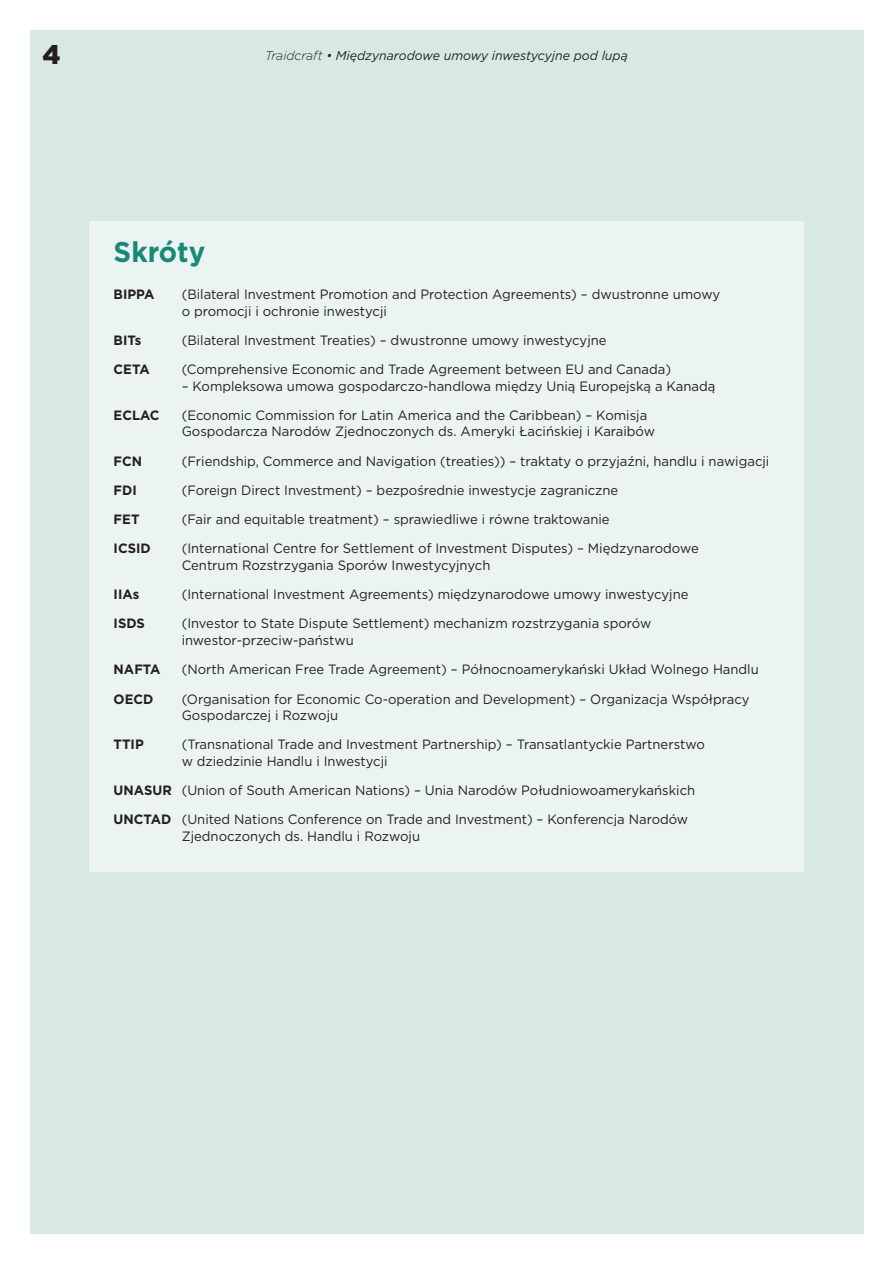
<style>
.page{position:relative;width:893px;height:1263px;background:#fff}
.page>*{position:absolute;margin:0;border:0;box-sizing:border-box;transform-origin:0 0}
.header_30pt_bold{font:700 28.5px "Gotham";color:#178976}
.body_text{font:900 27px "Gotham";color:#231f20}
.body_text-2{font:13.5px/16.5px "Gotham";color:#231f20}
.body_text-3{font:700 13.5px "Gotham";color:#231f20}
.body_text-4{font:italic 12.75px "Gotham";color:#231f20}
.s1{font-weight:300}
.s2{font-weight:700}
</style>
<div class="page">
<div style="left:30px;top:30px;width:833px;height:1203px;background:#d8e8e4"></div>
<div style="left:89px;top:221px;width:715px;height:651px;background:#ebf4f2"></div>
<p class="body_text" style="left:43px;top:36px;width:20px">4</p>
<p class="body_text-4" style="left:265px;top:48px;width:364px"><span class="s1">Traidcraft •</span> Międzynarodowe umowy inwestycyjne pod lupą</p>
<p class="header_30pt_bold" style="left:114px;top:233px;width:93px">Skróty</p>
<p class="body_text-3" style="left:114px;top:285px;width:42px">BIPPA</p>
<p class="body_text-2" style="left:182px;top:286px;width:540px">(Bilateral Investment Promotion and Protection Agreements) – dwustronne umowy o promocji i ochronie inwestycji</p>
<p class="body_text-3" style="left:114px;top:331px;width:29px">BITs</p>
<p class="body_text-2" style="left:182px;top:332px;width:426px">(Bilateral Investment Treaties) – dwustronne umowy inwestycyjne</p>
<p class="body_text-3" style="left:114px;top:360px;width:38px">CETA</p>
<p class="body_text-2" style="left:182px;top:361px;width:491px">(Comprehensive Economic and Trade Agreement between EU and Canada)</p>
<p class="body_text-2" style="left:182px;top:377px;width:535px">– Kompleksowa umowa gospodarczo-handlowa między Unią Europejską a Kanadą</p>
<p class="body_text-3" style="left:114px;top:406px;width:47px">ECLAC</p>
<p class="body_text-2" style="left:182px;top:407px;width:475px">(Economic Commission for Latin America and the Caribbean) – Komisja<br>Gospodarcza Narodów Zjednoczonych ds. Ameryki Łacińskiej i Karaibów</p>
<p class="body_text-3" style="left:114px;top:452px;width:30px">FCN</p>
<p class="body_text-2" style="left:182px;top:452px;width:589px">(Friendship, Commerce and Navigation (treaties)) – traktaty o przyjaźni, handlu i nawigacji</p>
<p class="body_text-3" style="left:114px;top:481px;width:25px">FDI</p>
<p class="body_text-2" style="left:182px;top:482px;width:438px">(Foreign Direct Investment) – bezpośrednie inwestycje zagraniczne</p>
<p class="body_text-3" style="left:114px;top:510px;width:27px">FET</p>
<p class="body_text-2" style="left:182px;top:511px;width:429px">(Fair and equitable treatment) – sprawiedliwe i równe traktowanie</p>
<p class="body_text-3" style="left:114px;top:540px;width:39px">ICSID</p>
<p class="body_text-2" style="left:182px;top:540px;width:519px">(International Centre for Settlement of Investment Disputes) – Międzynarodowe<br>Centrum Rozstrzygania Sporów Inwestycyjnych</p>
<p class="body_text-3" style="left:114px;top:585px;width:27px">IIAs</p>
<p class="body_text-2" style="left:182px;top:586px;width:508px">(International Investment Agreements) międzynarodowe umowy inwestycyjne</p>
<p class="body_text-3" style="left:114px;top:615px;width:33px">ISDS</p>
<p class="body_text-2" style="left:182px;top:615px;width:471px">(Investor to State Dispute Settlement) mechanizm rozstrzygania sporów inwestor-przeciw-państwu</p>
<p class="body_text-3" style="left:114px;top:660px;width:48px">NAFTA</p>
<p class="body_text-2" style="left:182px;top:661px;width:579px">(North American Free Trade Agreement) – Północnoamerykański Układ Wolnego Handlu</p>
<p class="body_text-3" style="left:114px;top:690px;width:41px">OECD</p>
<p class="body_text-2" style="left:182px;top:690px;width:569px">(Organisation for Economic Co-operation and Development) – Organizacja Współpracy<br>Gospodarczej i Rozwoju</p>
<p class="body_text-3" style="left:114px;top:735px;width:32px">TTIP</p>
<p class="body_text-2" style="left:182px;top:736px;width:525px">(Transnational Trade and Investment Partnership) – Transatlantyckie Partnerstwo w dziedzinie Handlu i Inwestycji</p>
<p class="body_text-2" style="left:114px;top:782px;width:583px"><span class="s2">UNASUR</span> (Union of South American Nations) – Unia Narodów Południowoamerykańskich</p>
<p class="body_text-2" style="left:182px;top:811px;width:508px;text-indent:-68px"><span class="s2">UNCTAD</span> (United Nations Conference on Trade and Investment) – Konferencja Narodów<br>Zjednoczonych ds. Handlu i Rozwoju</p>
</div>
